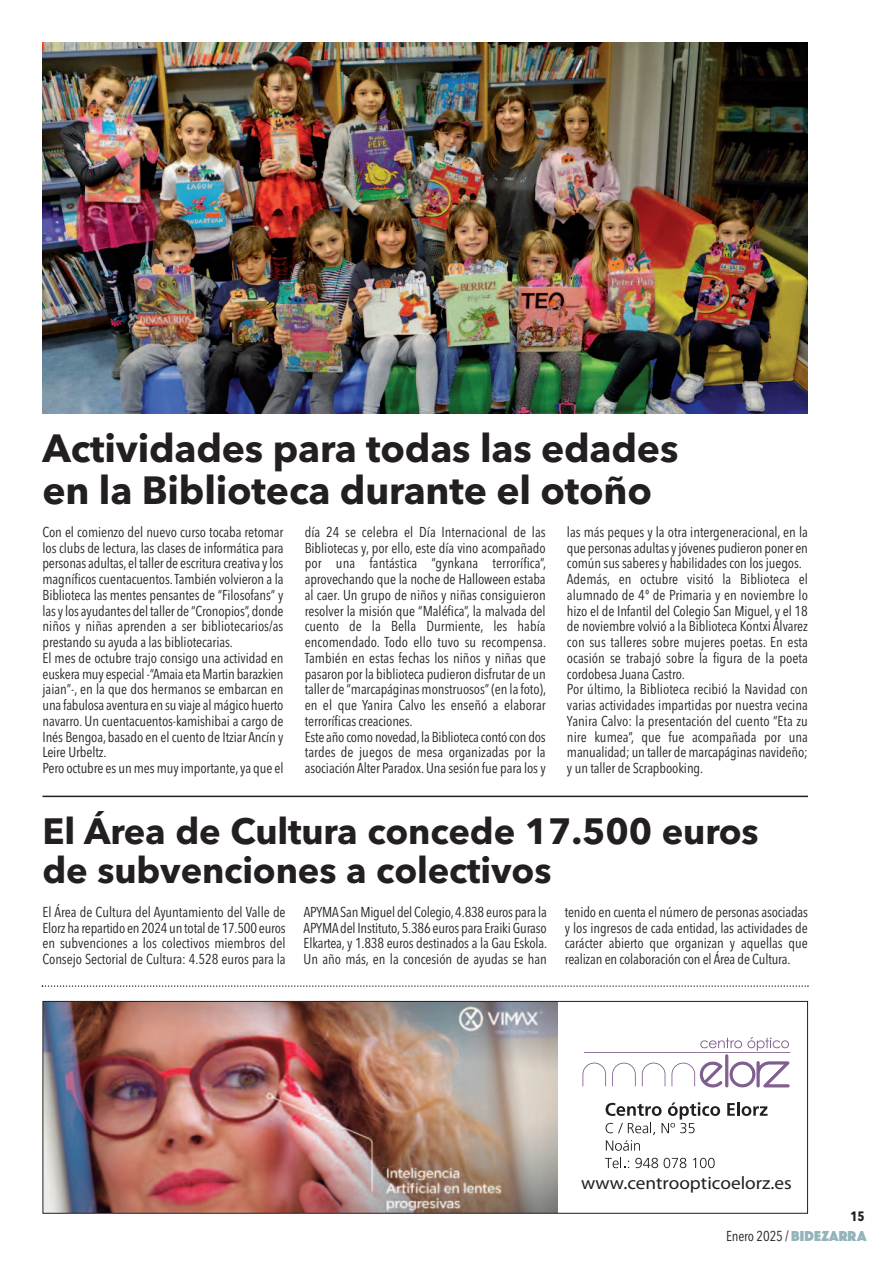
<style>
.page{position:relative;width:893px;height:1263px;background:#fff}
.page>*{position:absolute;margin:0;border:0;box-sizing:border-box;transform-origin:0 0}
.t1{font:700 39px/41.7px "Avenir Next";letter-spacing:-.005em;color:#231f20}
.t2{font:700 36.3px/39px "Avenir Next";letter-spacing:-.005em;color:#231f20}
.t3{font:18.15px "Myriad Pro";color:#231f20;scale:1.06 1}
.t4{font:14.25px/15.8px "Avenir Next Condensed";letter-spacing:-.005em;color:#231f20;text-align:justify}
.t5{font:700 13.5px "Avenir Next Condensed";color:#231f20}
.s1{font-family:"Phosphate Solid";font-size:15px;color:#93b4b9}
</style>
<div class="page">
<svg style="left:42px;top:985px;width:767px;height:2px"></svg>
<img style="left:45px;top:1003px;width:513px;height:209px">
<svg style="left:727px;top:1103px;width:8px;height:13px"></svg>
<hr style="left:737px;top:1102px;width:3px;height:14px;background:#231f20">
<svg style="left:742px;top:1106px;width:25px;height:10px"></svg>
<svg style="left:606px;top:1102px;width:114px;height:49px"></svg>
<svg style="left:605px;top:1157px;width:24px;height:11px"></svg>
<svg style="left:635px;top:1158px;width:23px;height:10px"></svg>
<svg style="left:664px;top:1158px;width:22px;height:10px"></svg>
<svg style="left:693px;top:1158px;width:22px;height:10px"></svg>
<svg style="left:729px;top:1061px;width:61px;height:27px"></svg>
<svg style="left:582px;top:1063px;width:24px;height:23px"></svg>
<svg style="left:612px;top:1063px;width:24px;height:23px"></svg>
<svg style="left:642px;top:1063px;width:23px;height:23px"></svg>
<div style="left:725px;top:1054px;width:3px;height:33px;border:1px solid #7f5d8f"></div>
<hr style="left:584px;top:1052px;width:206px;height:1px;background:#7f5d8f">
<svg style="left:700px;top:1037px;width:89px;height:14px"></svg>
<svg style="left:671px;top:1061px;width:52px;height:27px"></svg>
<div style="left:43px;top:1001px;width:765px;height:213px;border:1px solid #231f20"></div>
<img style="left:43px;top:43px;width:765px;height:370px">
<hr style="left:43px;top:796px;width:765px;height:1px;background:#231f20">
<h1 class="t1" style="left:43px;top:427px;width:637px">Actividades para todas las edades en la Biblioteca durante el otoño</h1>
<p class="t4" style="left:43px;top:523px;width:242px;text-align:left">Con el comienzo del nuevo curso tocaba retomar los clubs de lectura, las clases de informática para personas adultas, el taller de escritura creativa ylos magníficos cuentacuentos.También volvieron a la Biblioteca las mentes pensantes de “Filosofans” y lasylos ayudantes del taller de “Cronopios”,donde niños y niñas aprenden a ser bibliotecarios/as prestando su ayuda a las bibliotecarias.<br>El mes de octubre trajo consigo una actividad en euskeramuy especial -“Amaia etaMartin barazkien jaian”-, en la que dos hermanos se embarcan en una fabulosa aventura en su viaje almágico huerto navarro. Un cuentacuentos-kamishibai a cargo de Inés Bengoa, basado en el cuento de Itziar Ancín y Leire Urbeltz.<br>Pero octubre es un mes muyimportante,ya que el</p>
<p class="t4" style="left:305px;top:523px;width:243px;text-align:left">día 24 se celebra el Día Internacional de las Bibliotecas y, por ello, este día vino acompañado por una fantástica “gynkana terrorífica”, aprovechando que la noche de Halloween estaba al caer. Un grupo de niños y niñas consiguieron resolver la misión que “Maléfica”, la malvada del cuento de la Bella Durmiente, les había encomendado. Todo ello tuvo su recompensa.<br>También en estas fechas los niños y niñas que pasaron por la biblioteca pudieron disfrutar de un taller de “marcapáginas monstruosos” (en la foto), en el que Yanira Calvo les enseñó a elaborar terroríficas creaciones.<br>Este año como novedad,la Biblioteca contó con dos tardes de juegos de mesa organizadas por la asociación Alter Paradox.Una sesión fue para los y</p>
<p class="t4" style="left:567px;top:523px;width:242px;text-align:left">las más peques y la otra intergeneracional, en la que personas adultasyjóvenes pudieron poner en común sus saberes y habilidades con los juegos.<br>Además, en octubre visitó la Biblioteca el alumnado de 4º de Primaria y en noviembre lo hizo el de Infantil del Colegio San Miguel, y el 18 de noviembre volvió a la Biblioteca Kontxi Álvarez con sus talleres sobre mujeres poetas. En esta ocasión se trabajó sobre la figura de la poeta cordobesa Juana Castro.<br>Por último, la Biblioteca recibió la Navidad con varias actividades impartidas por nuestra vecina Yanira Calvo: la presentación del cuento “Eta zu nire kumea”, que fue acompañada por una manualidad; un taller demarcapáginas navideño; y un taller de Scrapbooking.</p>
<h2 class="t2" style="left:43px;top:811px;width:718px">El Área de Cultura concede 17.500 euros de subvenciones a colectivos</h2>
<p class="t4" style="left:43px;top:903px;width:245px">El Área de Cultura del Ayuntamiento del Valle de Elorz ha repartido en 2024 un total de 17.500 euros en subvenciones a los colectivos miembros del Consejo Sectorial de Cultura: 4.528 euros para la</p>
<p class="t4" style="left:304px;top:903px;width:245px">APYMASanMiguel del Colegio,4.838 euros para la APYMAdel Instituto,5.386 euros para EraikiGuraso Elkartea, y 1.838 euros destinados a la Gau Eskola.<br>Un año más, en la concesión de ayudas se han</p>
<p class="t4" style="left:565px;top:903px;width:245px">tenido en cuenta el número de personas asociadas y los ingresos de cada entidad, las actividades de carácter abierto que organizan y aquellas que realizan en colaboración con el Área de Cultura.</p>
<p class="t3" style="left:581px;top:1176px;width:200px">www.centroopticoelorz.es</p>
<p class="t4" style="left:726px;top:1227px;width:142px">Enero 2025 / <span class="s1">BIDEZARRA</span></p>
<p class="t5" style="left:850px;top:1207px;width:16px">15</p>
</div>
